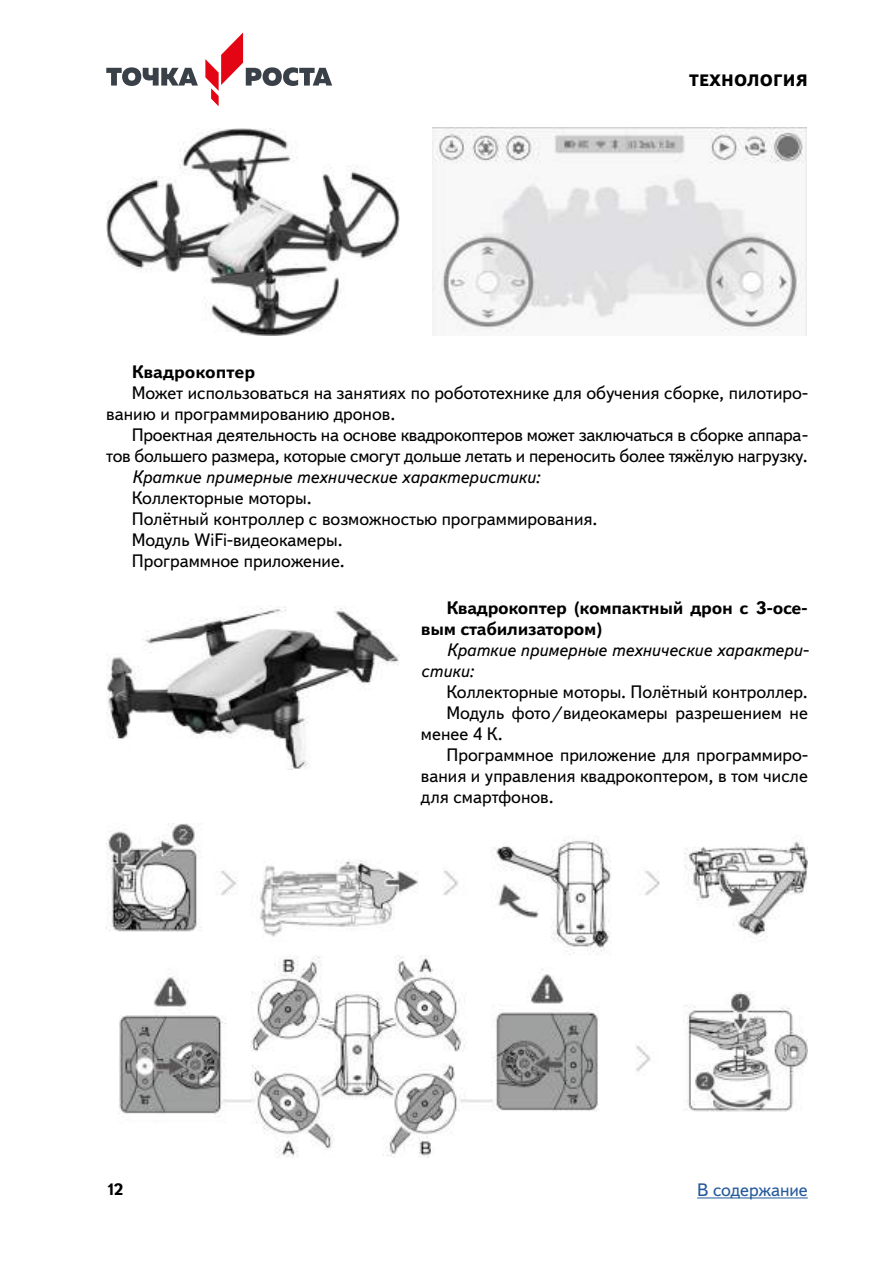
<style>
.page{position:relative;width:893px;height:1263px;background:#fff}
.page>*{position:absolute;margin:0;border:0;box-sizing:border-box;transform-origin:0 0}
.t1{font:18px/21px "Textbook New";color:#000}
.t2{font:italic 18px/21px "Textbook New";color:#000}
.t3{font:700 18px/21px "Textbook New";letter-spacing:-.015em;color:#000}
.t4{font:18px "Textbook New";color:#265a9b}
.t5{font:800 16.5px "Textbook New";letter-spacing:.01em;color:#000}
.t6{font:700 16.5px "Textbook New";color:#000}
</style>
<div class="page">
<svg style="left:106px;top:67px;width:92px;height:19px"></svg>
<svg style="left:205px;top:32px;width:127px;height:74px"></svg>
<hr style="left:697px;top:1197px;width:111px;height:1px;background:#265a9b">
<img style="left:106px;top:129px;width:294px;height:207px">
<img style="left:432px;top:128px;width:374px;height:208px">
<img style="left:107px;top:823px;width:700px;height:335px">
<img style="left:106px;top:607px;width:294px;height:162px">
<p class="t5" style="left:689px;top:70px;width:120px">ТЕХНОЛОГИЯ</p>
<p class="t3" style="left:132px;top:361px;width:125px">Квадрокоптер</p>
<p class="t1" style="left:106px;top:382px;width:703px;text-indent:26px">Может использоваться на занятиях по робототехнике для обучения сборке, пилотиро&shy;ванию и программированию дронов.</p>
<p class="t1" style="left:106px;top:424px;width:703px;text-align:right">Проектная деятельность на основе квадрокоптеров может заключаться в сборке аппара&shy;тов большего размера, которые смогут дольше летать и переносить более тяжёлую нагрузку.</p>
<p class="t2" style="left:132px;top:466px;width:410px">Краткие примерные технические характеристики:</p>
<p class="t1" style="left:132px;top:487px;width:465px">Коллекторные моторы.<br>Полётный контроллер с возможностью программирования.<br>Модуль WiFi-видеокамеры.<br>Программное приложение.</p>
<p class="t3" style="left:421px;top:597px;width:387px;text-indent:26px">Квадрокоптер (компактный дрон с 3-осе&shy;вым стабилизатором)</p>
<p class="t2" style="left:421px;top:639px;width:389px;text-indent:26px">Краткие примерные технические характери&shy;стики:</p>
<p class="t1" style="left:446px;top:681px;width:361px">Коллекторные моторы. Полётный контроллер.</p>
<p class="t1" style="left:446px;top:702px;width:363px">Модуль фото/видеокамеры разрешением не</p>
<p class="t1" style="left:421px;top:723px;width:81px">менее 4 К.</p>
<p class="t1" style="left:446px;top:744px;width:363px">Программное приложение для программиро-</p>
<p class="t1" style="left:421px;top:765px;width:388px">вания и управления квадрокоптером, в том числе</p>
<p class="t1" style="left:421px;top:786px;width:132px">для смартфонов.</p>
<p class="t6" style="left:106px;top:1179px;width:19px">12</p>
<p class="t4" style="left:697px;top:1179px;width:112px">В содержание</p>
</div>
